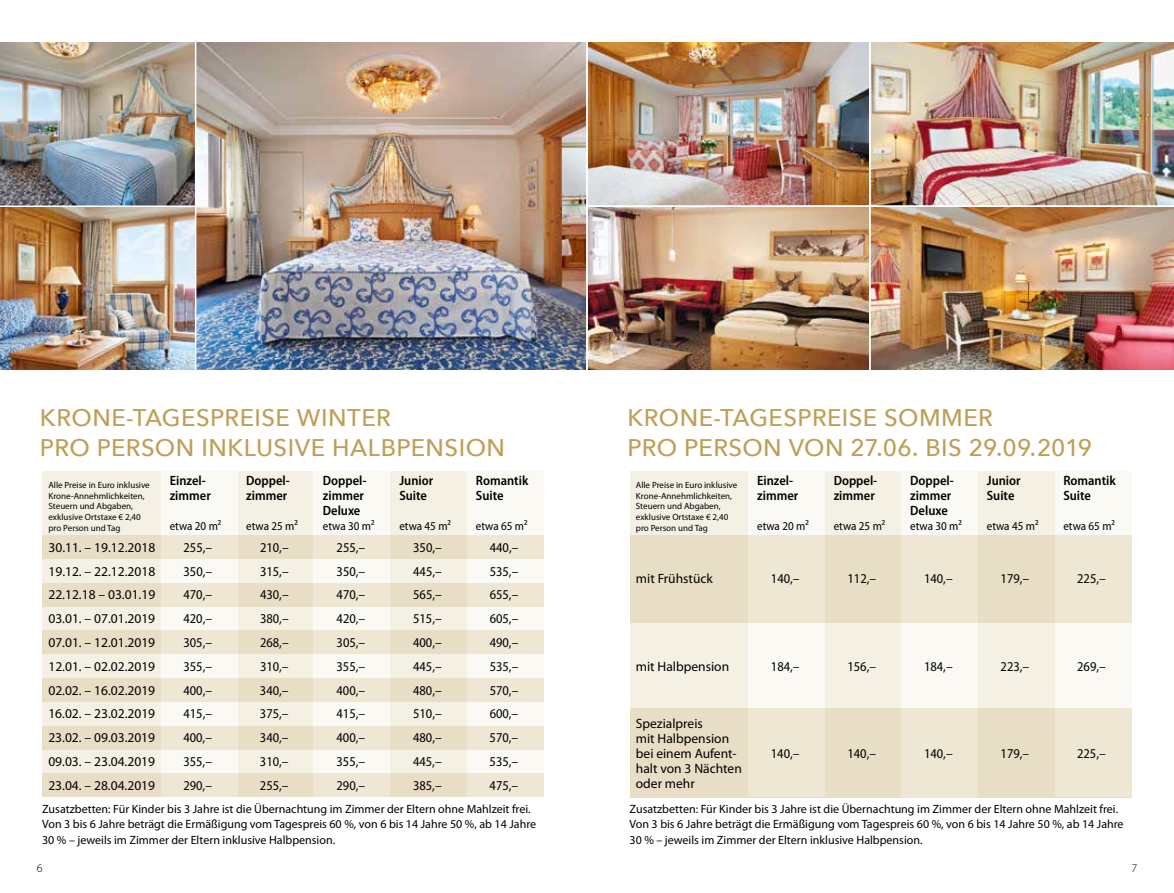
<style>
.page{position:relative;width:1174px;height:893px;background:#fff}
.page>*{position:absolute;margin:0;border:0;box-sizing:border-box;transform-origin:0 0}
.t1{font:500 24px/29.2px "Avenir Next";letter-spacing:.015em;color:#be9f56}
.t2{font:semi-condensed 13.5px "Myriad Pro";color:#000}
.t3{font:13.5px/15px "Myriad Pro";color:#000}
.t4{font:600 semi-condensed 13.5px/15px "Myriad Pro";color:#000}
.t5{font:12px/15.8px "Myriad Pro";color:#000}
.t6{font:semi-condensed 12px "Myriad Pro";color:#000}
.t7{font:300 12px "Myriad Pro";color:#000}
.t8{font:9px/10.5px "Myriad Pro";color:#000}
</style>
<div class="page">
<img style="left:588px;top:43px;width:586px;height:327px">
<img style="left:196px;top:43px;width:390px;height:327px">
<img style="left:0;top:43px;width:195px;height:162px">
<img style="left:0;top:207px;width:195px;height:163px">
<div style="left:629px;top:471px;width:502px;height:326px;background:#f5f0e4"></div>
<div style="left:748px;top:471px;width:77px;height:326px;background:#fbf9f4"></div>
<div style="left:901px;top:471px;width:76px;height:326px;background:#fbf9f4"></div>
<div style="left:1054px;top:471px;width:77px;height:326px;background:#fbf9f4"></div>
<div style="left:629px;top:535px;width:502px;height:87px;background:linear-gradient(to right,#e9dfc8,#ede5d1)"></div>
<div style="left:629px;top:708px;width:502px;height:89px;background:linear-gradient(to right,#e9dfc8,#ede5d1)"></div>
<hr style="left:869px;top:0;width:1px;height:370px;background:#fff">
<hr style="left:587px;top:205px;width:587px;height:2px;background:#fff">
<div style="left:42px;top:471px;width:502px;height:326px;background:#f5f0e4"></div>
<div style="left:161px;top:471px;width:77px;height:326px;background:#fbf9f4"></div>
<div style="left:313px;top:471px;width:77px;height:326px;background:#fbf9f4"></div>
<div style="left:467px;top:471px;width:77px;height:326px;background:#fbf9f4"></div>
<div style="left:42px;top:535px;width:502px;height:24px;background:linear-gradient(to right,#e9dfc8,#ede5d1)"></div>
<div style="left:42px;top:583px;width:502px;height:24px;background:linear-gradient(to right,#e9dfc8,#ede5d1)"></div>
<div style="left:42px;top:630px;width:502px;height:24px;background:linear-gradient(to right,#e9dfc8,#ede5d1)"></div>
<div style="left:42px;top:678px;width:502px;height:24px;background:linear-gradient(to right,#e9dfc8,#ede5d1)"></div>
<div style="left:42px;top:726px;width:502px;height:23px;background:linear-gradient(to right,#e9dfc8,#ede5d1)"></div>
<div style="left:42px;top:773px;width:502px;height:24px;background:linear-gradient(to right,#e9dfc8,#ede5d1)"></div>
<h1 class="t1" style="left:40px;top:402px;width:466px">KRONE-TAGESPREISE WINTER<br>PRO PERSON INKLUSIVE HALBPENSION</h1>
<p class="t8" style="left:48px;top:480px;width:103px">Alle Preise in Euro inklusive<br>Krone-Annehmlichkeiten,<br>Steuern und Abgaben, exklusive Ortstaxe € 2,40 pro Person und Tag</p>
<p class="t4" style="left:170px;top:473px;width:43px">Einzel&shy;zimmer</p>
<p class="t6" style="left:170px;top:520px;width:53px">etwa 20 m²</p>
<p class="t4" style="left:246px;top:473px;width:45px">Doppel&shy;zimmer</p>
<p class="t6" style="left:246px;top:520px;width:53px">etwa 25 m²</p>
<p class="t4" style="left:323px;top:473px;width:45px">Doppel&shy;zimmer<br>Deluxe</p>
<p class="t6" style="left:323px;top:520px;width:53px">etwa 30 m²</p>
<p class="t4" style="left:399px;top:473px;width:35px">Junior<br>Suite</p>
<p class="t6" style="left:399px;top:520px;width:53px">etwa 45 m²</p>
<p class="t4" style="left:476px;top:473px;width:54px">Romantik<br>Suite</p>
<p class="t6" style="left:476px;top:520px;width:53px">etwa 65 m²</p>
<p class="t3" style="left:48px;top:539px;width:108px">30.11. – 19.12.2018</p>
<p class="t2" style="left:183px;top:540px;width:30px">255,–</p>
<p class="t2" style="left:260px;top:540px;width:30px">210,–</p>
<p class="t2" style="left:337px;top:540px;width:30px">255,–</p>
<p class="t2" style="left:413px;top:540px;width:30px">350,–</p>
<p class="t2" style="left:490px;top:540px;width:30px">440,–</p>
<p class="t3" style="left:48px;top:563px;width:108px">19.12. – 22.12.2018</p>
<p class="t2" style="left:183px;top:564px;width:30px">350,–</p>
<p class="t2" style="left:260px;top:564px;width:30px">315,–</p>
<p class="t2" style="left:336px;top:564px;width:30px">350,–</p>
<p class="t2" style="left:413px;top:564px;width:30px">445,–</p>
<p class="t2" style="left:490px;top:564px;width:30px">535,–</p>
<p class="t3" style="left:48px;top:587px;width:108px">22.12.18 – 03.01.19</p>
<p class="t2" style="left:183px;top:587px;width:30px">470,–</p>
<p class="t2" style="left:260px;top:587px;width:30px">430,–</p>
<p class="t2" style="left:336px;top:587px;width:30px">470,–</p>
<p class="t2" style="left:413px;top:587px;width:30px">565,–</p>
<p class="t2" style="left:490px;top:587px;width:30px">655,–</p>
<p class="t3" style="left:48px;top:611px;width:108px">03.01. – 07.01.2019</p>
<p class="t2" style="left:183px;top:611px;width:30px">420,–</p>
<p class="t2" style="left:260px;top:611px;width:30px">380,–</p>
<p class="t2" style="left:336px;top:611px;width:30px">420,–</p>
<p class="t2" style="left:413px;top:611px;width:30px">515,–</p>
<p class="t2" style="left:490px;top:611px;width:30px">605,–</p>
<p class="t3" style="left:48px;top:635px;width:108px">07.01. – 12.01.2019</p>
<p class="t2" style="left:183px;top:635px;width:30px">305,–</p>
<p class="t2" style="left:260px;top:635px;width:30px">268,–</p>
<p class="t2" style="left:336px;top:635px;width:30px">305,–</p>
<p class="t2" style="left:413px;top:635px;width:30px">400,–</p>
<p class="t2" style="left:490px;top:635px;width:30px">490,–</p>
<p class="t3" style="left:48px;top:658px;width:108px">12.01. – 02.02.2019</p>
<p class="t2" style="left:183px;top:659px;width:30px">355,–</p>
<p class="t2" style="left:260px;top:659px;width:30px">310,–</p>
<p class="t2" style="left:336px;top:659px;width:30px">355,–</p>
<p class="t2" style="left:413px;top:659px;width:30px">445,–</p>
<p class="t2" style="left:490px;top:659px;width:30px">535,–</p>
<p class="t3" style="left:48px;top:682px;width:108px">02.02. – 16.02.2019</p>
<p class="t2" style="left:183px;top:683px;width:30px">400,–</p>
<p class="t2" style="left:260px;top:683px;width:30px">340,–</p>
<p class="t2" style="left:336px;top:683px;width:30px">400,–</p>
<p class="t2" style="left:413px;top:683px;width:30px">480,–</p>
<p class="t2" style="left:489px;top:683px;width:30px">570,–</p>
<p class="t3" style="left:48px;top:706px;width:108px">16.02. – 23.02.2019</p>
<p class="t2" style="left:183px;top:707px;width:30px">415,–</p>
<p class="t2" style="left:260px;top:707px;width:30px">375,–</p>
<p class="t2" style="left:336px;top:707px;width:30px">415,–</p>
<p class="t2" style="left:413px;top:707px;width:30px">510,–</p>
<p class="t2" style="left:489px;top:707px;width:30px">600,–</p>
<p class="t3" style="left:48px;top:730px;width:108px">23.02. – 09.03.2019</p>
<p class="t2" style="left:183px;top:730px;width:30px">400,–</p>
<p class="t2" style="left:260px;top:730px;width:30px">340,–</p>
<p class="t2" style="left:336px;top:730px;width:30px">400,–</p>
<p class="t2" style="left:413px;top:730px;width:30px">480,–</p>
<p class="t2" style="left:489px;top:730px;width:30px">570,–</p>
<p class="t3" style="left:48px;top:754px;width:108px">09.03. – 23.04.2019</p>
<p class="t2" style="left:183px;top:754px;width:30px">355,–</p>
<p class="t2" style="left:260px;top:754px;width:30px">310,–</p>
<p class="t2" style="left:336px;top:754px;width:30px">355,–</p>
<p class="t2" style="left:413px;top:754px;width:30px">445,–</p>
<p class="t2" style="left:489px;top:754px;width:30px">535,–</p>
<p class="t3" style="left:48px;top:778px;width:108px">23.04. – 28.04.2019</p>
<p class="t2" style="left:183px;top:778px;width:30px">290,–</p>
<p class="t2" style="left:260px;top:778px;width:30px">255,–</p>
<p class="t2" style="left:336px;top:778px;width:30px">290,–</p>
<p class="t2" style="left:413px;top:778px;width:30px">385,–</p>
<p class="t2" style="left:489px;top:778px;width:30px">475,–</p>
<p class="t5" style="left:42px;top:801px;width:495px">Zusatzbetten: Für Kinder bis 3 Jahre ist die Übernachtung im Zimmer der Eltern ohne Mahlzeit frei.<br>Von 3 bis 6 Jahre beträgt die Ermäßigung vom Tagespreis 60 %, von 6 bis 14 Jahre 50 %, ab 14 Jahre<br>30 % – jeweils im Zimmer der Eltern inklusive Halbpension.</p>
<h1 class="t1" style="left:627px;top:402px;width:466px">KRONE-TAGESPREISE SOMMER<br>PRO PERSON VON 27.06. BIS 29.09.2019</h1>
<p class="t8" style="left:636px;top:480px;width:103px">Alle Preise in Euro inklusive<br>Krone-Annehmlichkeiten,<br>Steuern und Abgaben, exklusive Ortstaxe € 2,40 pro Person und Tag</p>
<p class="t4" style="left:757px;top:473px;width:43px">Einzel&shy;zimmer</p>
<p class="t6" style="left:757px;top:520px;width:53px">etwa 20 m²</p>
<p class="t4" style="left:833px;top:473px;width:45px">Doppel&shy;zimmer</p>
<p class="t6" style="left:833px;top:520px;width:53px">etwa 25 m²</p>
<p class="t4" style="left:910px;top:473px;width:45px">Doppel&shy;zimmer<br>Deluxe</p>
<p class="t6" style="left:910px;top:520px;width:53px">etwa 30 m²</p>
<p class="t4" style="left:986px;top:473px;width:35px">Junior<br>Suite</p>
<p class="t6" style="left:986px;top:520px;width:53px">etwa 45 m²</p>
<p class="t4" style="left:1063px;top:473px;width:54px">Romantik<br>Suite</p>
<p class="t6" style="left:1063px;top:520px;width:53px">etwa 65 m²</p>
<p class="t3" style="left:636px;top:571px;width:78px">mit Frühstück</p>
<p class="t2" style="left:771px;top:572px;width:30px">140,–</p>
<p class="t2" style="left:847px;top:572px;width:30px">112,–</p>
<p class="t2" style="left:924px;top:572px;width:30px">140,–</p>
<p class="t2" style="left:1000px;top:572px;width:30px">179,–</p>
<p class="t2" style="left:1077px;top:572px;width:30px">225,–</p>
<p class="t3" style="left:636px;top:658px;width:95px">mit Halbpension</p>
<p class="t2" style="left:771px;top:659px;width:30px">184,–</p>
<p class="t2" style="left:847px;top:659px;width:30px">156,–</p>
<p class="t2" style="left:924px;top:659px;width:30px">184,–</p>
<p class="t2" style="left:1000px;top:659px;width:30px">223,–</p>
<p class="t2" style="left:1077px;top:659px;width:30px">269,–</p>
<p class="t3" style="left:636px;top:716px;width:107px">Spezialpreis<br>mit Halbpension bei einem Aufent&shy;halt von 3 Nächten oder mehr</p>
<p class="t2" style="left:771px;top:746px;width:30px">140,–</p>
<p class="t2" style="left:847px;top:746px;width:30px">140,–</p>
<p class="t2" style="left:924px;top:746px;width:30px">140,–</p>
<p class="t2" style="left:1000px;top:746px;width:30px">179,–</p>
<p class="t2" style="left:1077px;top:746px;width:30px">225,–</p>
<p class="t5" style="left:629px;top:801px;width:495px">Zusatzbetten: Für Kinder bis 3 Jahre ist die Übernachtung im Zimmer der Eltern ohne Mahlzeit frei.<br>Von 3 bis 6 Jahre beträgt die Ermäßigung vom Tagespreis 60 %, von 6 bis 14 Jahre 50 %, ab 14 Jahre<br>30 % – jeweils im Zimmer der Eltern inklusive Halbpension.</p>
<p class="t7" style="left:37px;top:860px;width:7px">6</p>
<p class="t7" style="left:1131px;top:860px;width:7px">7</p>
</div>
